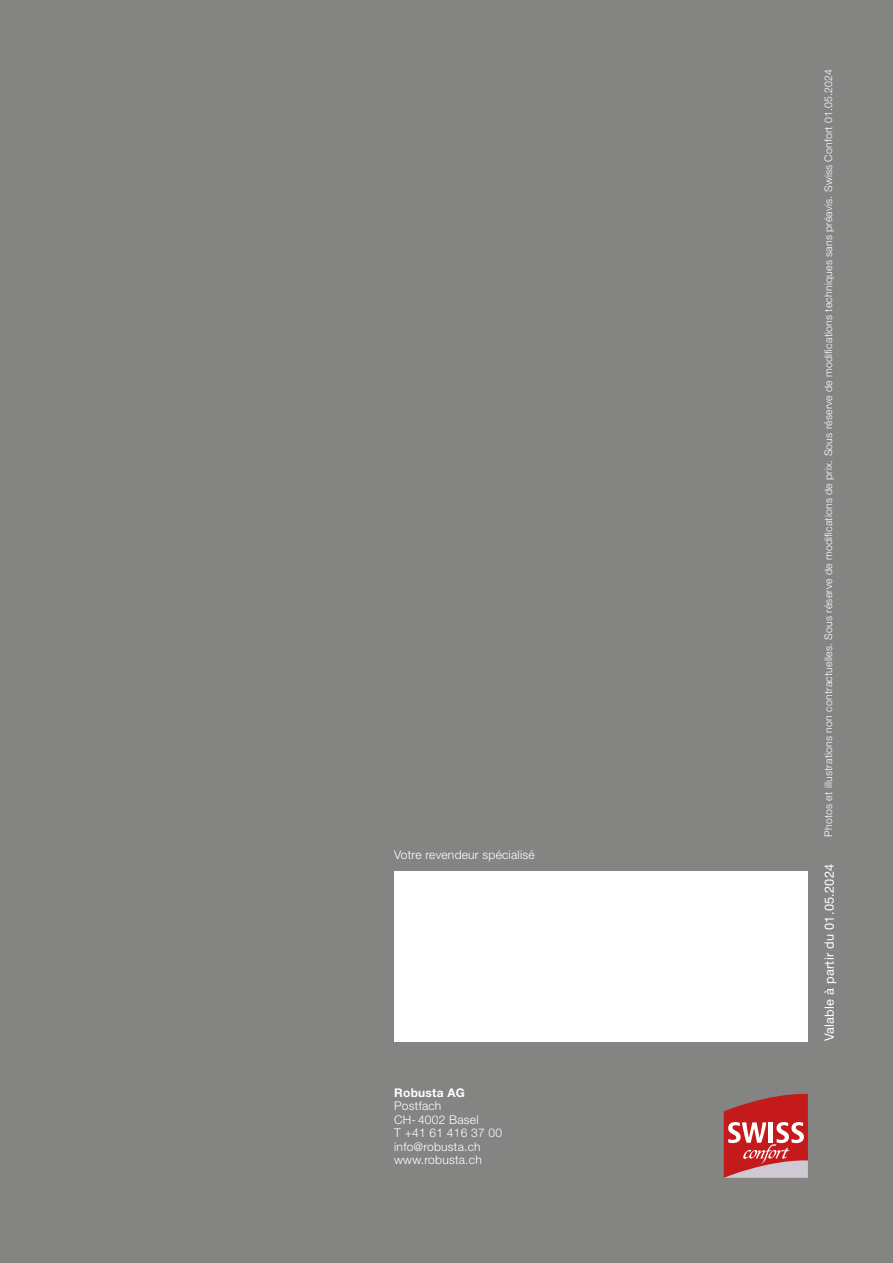
<style>
.page{position:relative;width:893px;height:1263px;background:#848483}
.page>*{position:absolute;margin:0;border:0;box-sizing:border-box;transform-origin:0 0}
.t1{font:12.75px "Helvetica Neue LT Std";letter-spacing:.02em;color:#fff}
.t2{font:300 12px/13.5px "Helvetica Neue LT Std";letter-spacing:.02em;color:#fff}
.t3{font:700 12px "Helvetica Neue LT Std";letter-spacing:.02em;color:#fff}
.t4{font:300 10.5px "Helvetica Neue LT Std";letter-spacing:.02em;color:#fff}
</style>
<div class="page">
<div style="left:394px;top:872px;width:414px;height:170px;background:#fff"></div>
<svg style="left:724px;top:1094px;width:84px;height:84px;background:#c9585a"></svg>
<p class="t2" style="left:394px;top:847px;width:142px">Votre revendeur spécialisé</p>
<p class="t3" style="left:394px;top:1085px;width:72px">Robusta AG</p>
<p class="t2" style="left:394px;top:1099px;width:110px">Postfach<br>CH- 4002 Basel<br>T +41 61 416 37 00 info@robusta.ch www.robusta.ch</p>
<p class="t4" style="left:822px;top:837px;width:770px;rotate:-90deg">Photos et illustrations non contractuelles. Sous réserve de modifications de prix. Sous réserve de modifications techniques sans préavis. Swiss Confort 01.05.2024</p>
<p class="t1" style="left:822px;top:1041px;width:179px;rotate:-90deg">Valable à partir du 01.05.2024</p>
</div>
